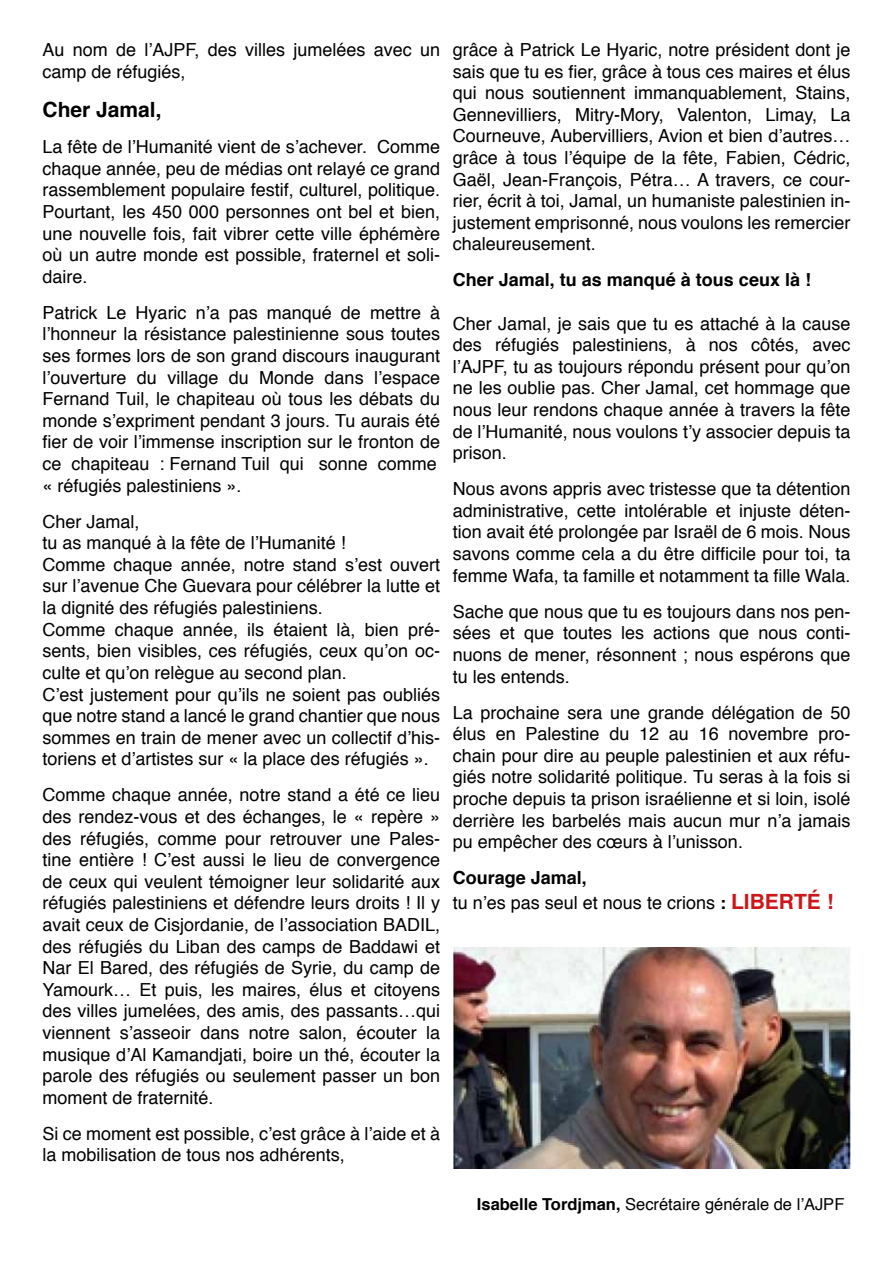
<style>
.page{position:relative;width:893px;height:1263px;background:#fff}
.page>*{position:absolute;margin:0;border:0;box-sizing:border-box;transform-origin:0 0}
.t1{font:700 21px "Helvetica";color:#000}
.t2{font:18px/21.6px "Helvetica";color:#000;text-align:justify}
.t3{font:700 18px "Helvetica";color:#000}
.t4{font:16.5px "Helvetica";color:#000}
.s1{font-weight:700}
.s2{font-weight:700;font-size:21px;color:#cd171a}
</style>
<div class="page">
<img style="left:454px;top:948px;width:396px;height:220px">
<p class="t2" style="left:43px;top:39px;width:399px">Au nom de l’AJPF, des villes jumelées avec un camp de réfugiés,</p>
<p class="t1" style="left:43px;top:93px;width:121px">Cher Jamal,</p>
<p class="t2" style="left:43px;top:137px;width:399px">La fête de l’Humanité vient de s’achever. Comme chaque année, peu de médias ont relayé ce grand rassemblement populaire festif, culturel, politique.<br>Pourtant, les 450 000 personnes ont bel et bien, une nouvelle fois, fait vibrer cette ville éphémère où un autre monde est possible, fraternel et soli&shy;daire.</p>
<p class="t2" style="left:43px;top:302px;width:399px;text-align:left">Patrick Le Hyaric n’a pas manqué de mettre à l’honneur la résistance palestinienne sous toutes ses formes lors de son grand discours inaugurant l’ouverture du village du Monde dans l’espace Fernand Tuil, le chapiteau où tous les débats du monde s’expriment pendant 3 jours. Tu aurais été fier de voir l’immense inscription sur le fronton de ce chapiteau : Fernand Tuil qui sonne comme « réfugiés palestiniens ».</p>
<p class="t2" style="left:43px;top:511px;width:399px;text-align:left">Cher Jamal,<br>tu as manqué à la fête de l’Humanité !<br>Comme chaque année, notre stand s’est ouvert sur l’avenue Che Guevara pour célébrer la lutte et la dignité des réfugiés palestiniens.<br>Comme chaque année, ils étaient là, bien pré&shy;sents, bien visibles, ces réfugiés, ceux qu’on oc&shy;culte et qu’on relègue au second plan.<br>C’est justement pour qu’ils ne soient pas oubliés que notre stand a lancé le grand chantier que nous sommes en train de mener avec un collectif d’his&shy;toriens et d’artistes sur « la place des réfugiés ».</p>
<p class="t2" style="left:43px;top:785px;width:399px">Comme chaque année, notre stand a été ce lieu des rendez-vous et des échanges, le « repère » des réfugiés, comme pour retrouver une Pales&shy;tine entière ! C’est aussi le lieu de convergence de ceux qui veulent témoigner leur solidarité aux réfugiés palestiniens et défendre leurs droits ! Il y avait ceux de Cisjordanie, de l’association BADIL, des réfugiés du Liban des camps de Baddawi et Nar El Bared, des réfugiés de Syrie, du camp de Yamourk… Et puis, les maires, élus et citoyens des villes jumelées, des amis, des passants…qui viennent s’asseoir dans notre salon, écouter la musique d’Al Kamandjati, boire un thé, écouter la parole des réfugiés ou seulement passer un bon moment de fraternité.</p>
<p class="t2" style="left:43px;top:1123px;width:399px">Si ce moment est possible, c’est grâce à l’aide et à la mobilisation de tous nos adhérents,</p>
<p class="t2" style="left:453px;top:39px;width:399px">grâce à Patrick Le Hyaric, notre président dont je sais que tu es fier, grâce à tous ces maires et élus qui nous soutiennent immanquablement, Stains, Gennevilliers, Mitry-Mory, Valenton, Limay, La Courneuve, Aubervilliers, Avion et bien d’autres… grâce à tous l’équipe de la fête, Fabien, Cédric, Gaël, Jean-François, Pétra… A travers, ce cour&shy;rier, écrit à toi, Jamal, un humaniste palestinien in&shy;justement emprisonné, nous voulons les remercier chaleureusement.</p>
<p class="t3" style="left:453px;top:266px;width:360px">Cher Jamal, tu as manqué à tous ceux là !</p>
<p class="t2" style="left:453px;top:313px;width:399px">Cher Jamal, je sais que tu es attaché à la cause des réfugiés palestiniens, à nos côtés, avec l’AJPF, tu as toujours répondu présent pour qu’on ne les oublie pas. Cher Jamal, cet hommage que nous leur rendons chaque année à travers la fête de l’Humanité, nous voulons t’y associer depuis ta prison.</p>
<p class="t2" style="left:453px;top:479px;width:399px">Nous avons appris avec tristesse que ta détention administrative, cette intolérable et injuste déten&shy;tion avait été prolongée par Israël de 6 mois. Nous savons comme cela a du être difficile pour toi, ta femme Wafa, ta famille et notamment ta fille Wala.</p>
<p class="t2" style="left:453px;top:601px;width:399px">Sache que nous que tu es toujours dans nos pen&shy;sées et que toutes les actions que nous conti&shy;nuons de mener, résonnent ; nous espérons que tu les entends.</p>
<p class="t2" style="left:453px;top:702px;width:399px">La prochaine sera une grande délégation de 50 élus en Palestine du 12 au 16 novembre pro&shy;chain pour dire au peuple palestinien et aux réfu&shy;giés notre solidarité politique. Tu seras à la fois si proche depuis ta prison israélienne et si loin, isolé derrière les barbelés mais aucun mur n’a jamais pu empêcher des cœurs à l’unisson.</p>
<p class="t2" style="left:453px;top:866px;width:382px;line-height:25.2px"><span class="s1">Courage Jamal,<br></span>tu n’es pas seul et nous te crions <span class="s1">:</span> <span class="s2">LIBERTÉ !</span></p>
<p class="t4" style="left:477px;top:1192px;width:369px"><span class="s1">Isabelle Tordjman,</span> Secrétaire générale de l’AJPF</p>
</div>
